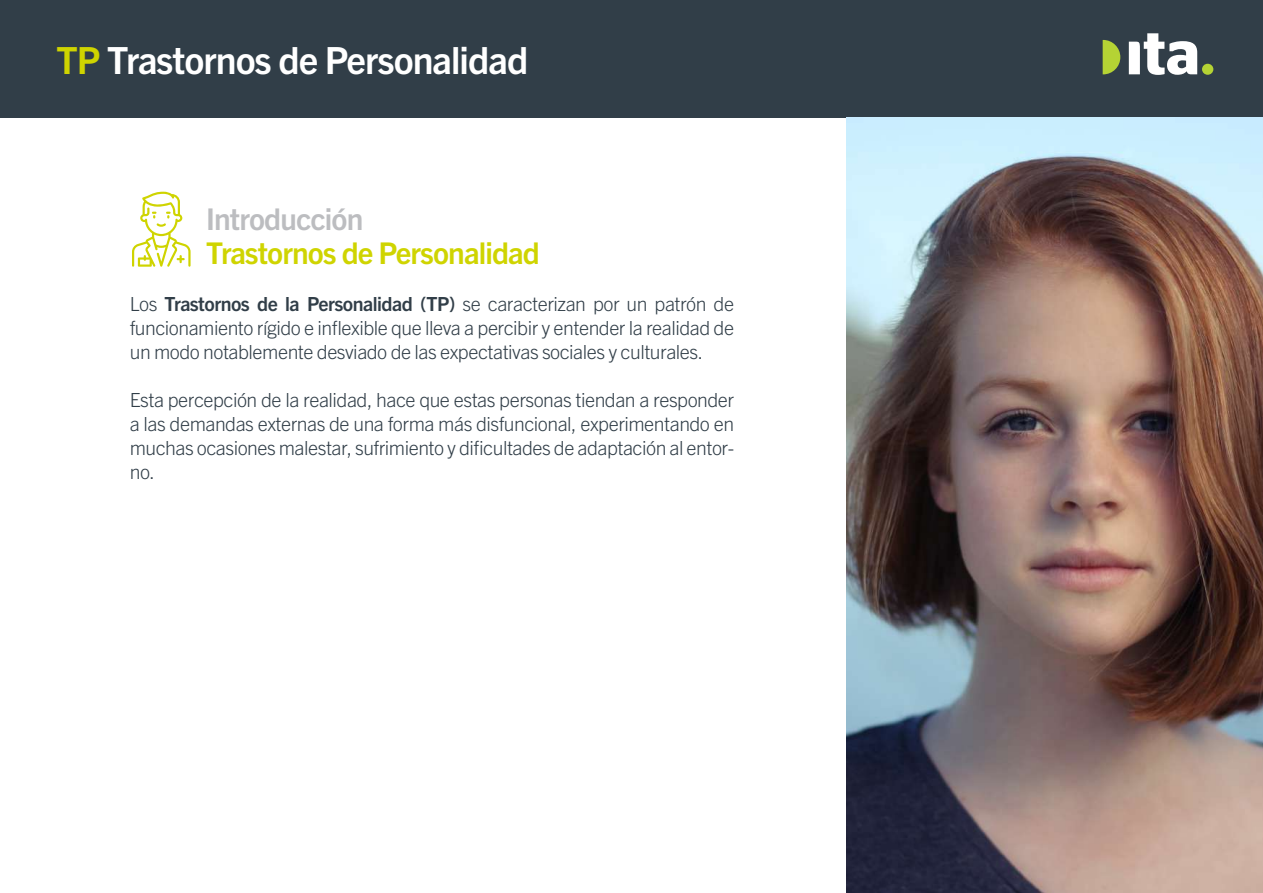
<style>
.page{position:relative;width:1263px;height:893px;background:#fff}
.page>*{position:absolute;margin:0;border:0;box-sizing:border-box;transform-origin:0 0}
.t1{font:700 37.5px "Trade Gothic Next LT Pro";letter-spacing:-.025em;color:#fff}
.t2{font:700 30px "Trade Gothic Next LT Pro";letter-spacing:-.03em;color:#cfd400}
.t3{font:700 30px "Trade Gothic Next LT Pro";letter-spacing:-.03em;color:#bcbdc0}
.t4{font:300 19.5px/24px "Trade Gothic Next LT Pro";letter-spacing:-.025em;color:#313e48;text-align:justify}
.s1{color:#cfd400}
.s2{font-weight:700}
</style>
<div class="page">
<div style="left:0;top:0;width:1263px;height:117px;background:#313e48"></div>
<svg style="left:1129px;top:33px;width:68px;height:42px"></svg>
<div style="left:1202px;top:64px;width:11px;height:11px;background:#b5d334;border-radius:50%"></div>
<svg style="left:1103px;top:40px;width:17px;height:34px"></svg>
<svg style="left:132px;top:192px;width:59px;height:75px"></svg>
<img style="left:846px;top:117px;width:417px;height:776px">
<h1 class="t1" style="left:56px;top:35px;width:473px"><span class="s1">TP</span> Trastornos de Personalidad</h1>
<h2 class="t3" style="left:206px;top:199px;width:159px">Introducción</h2>
<h2 class="t2" style="left:206px;top:232px;width:335px">Trastornos de Personalidad</h2>
<p class="t4" style="left:130px;top:290px;width:606px">Los <span class="s2">Trastornos de la Personalidad (TP)</span> se caracterizan por un patrón de funcionamiento rígido e inflexible que lleva a percibir y entender la realidad de un modo notablemente desviado de las expectativas sociales y culturales.</p>
<p class="t4" style="left:130px;top:386px;width:606px">Esta percepción de la realidad, hace que estas personas tiendan a responder a las demandas externas de una forma más disfuncional, experimentando en muchas ocasiones malestar, sufrimiento y dificultades de adaptación al entor&shy;no.</p>
</div>
